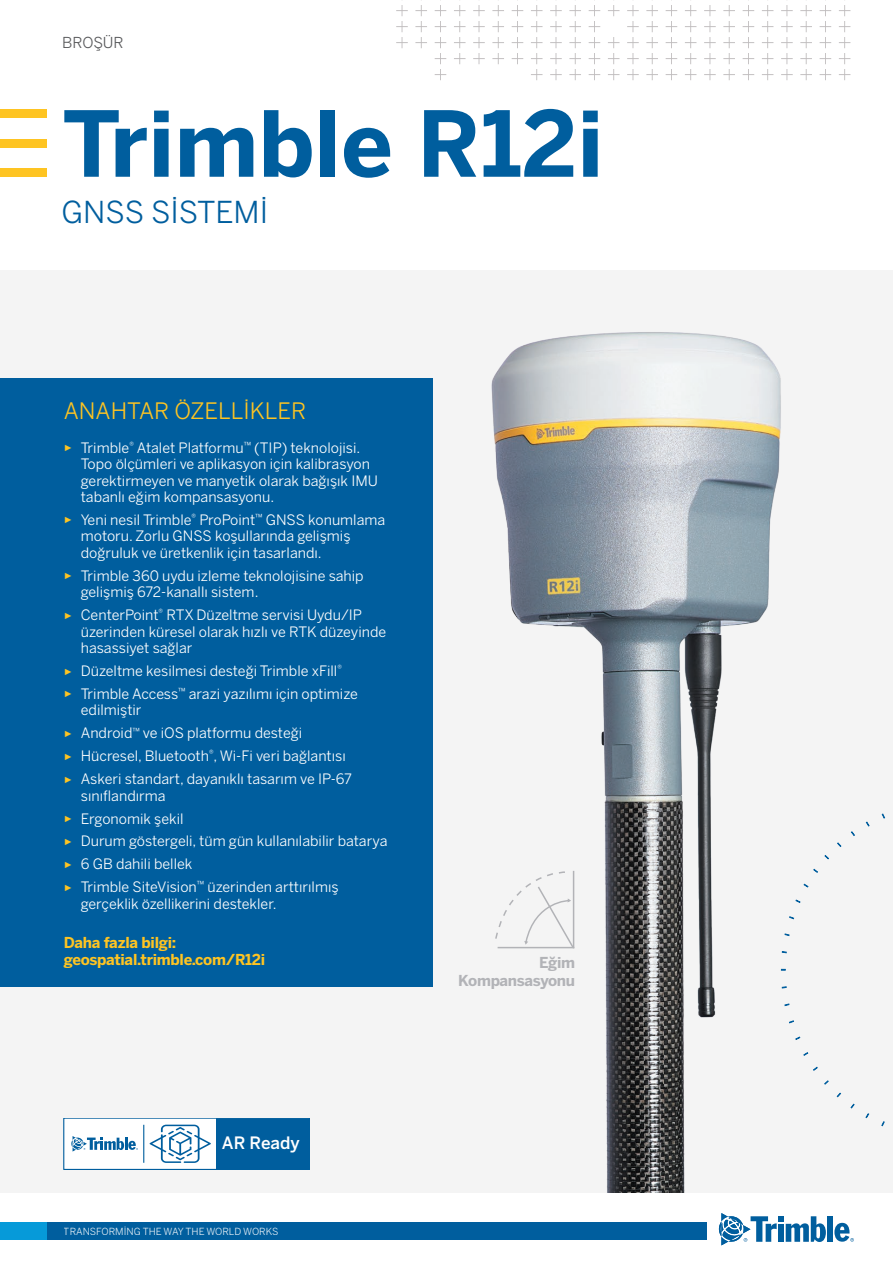
<style>
.page{position:relative;width:893px;height:1263px;background:#fff}
.page>*{position:absolute;margin:0;border:0;box-sizing:border-box;transform-origin:0 0}
.t1{font:700 90px "Benton Sans";color:#005e9e}
.t2{font:30px "Benton Sans";color:#005e9e}
.t3{font:22.5px "Benton Sans";color:#fec422}
.t4{font:500 16.95px "Benton Sans";color:#fff}
.t5{font:700 15px/16.5px "Benton Sans";letter-spacing:-.02em;color:#fec422}
.t6{font:700 15px/18px "Benton Sans";letter-spacing:-.02em;color:#b2b3b7;text-align:right}
.t7{font:15px "Benton Sans";letter-spacing:-.01em;color:#57585a}
.t8{font:14.25px/16.5px "Benton Sans";color:#fff}
.t9{font:9.75px "Benton Sans";color:#fff}
.s1{font-family:"Arial";font-size:9px;color:#fec422}
</style>
<div class="page">
<svg style="left:396px;top:0;width:454px;height:80px"></svg>
<div style="left:0;top:110px;width:47px;height:8px;background:#fec422"></div>
<div style="left:0;top:139px;width:47px;height:8px;background:#fec422"></div>
<div style="left:0;top:168px;width:47px;height:8px;background:#fec422"></div>
<div style="left:827px;top:1216px;width:6px;height:26px;background:#005e9e"></div>
<svg style="left:719px;top:1213px;width:107px;height:32px"></svg>
<svg style="left:834px;top:1223px;width:20px;height:19px"></svg>
<div style="left:0;top:1222px;width:704px;height:17px;background:#069ad9"></div>
<div style="left:47px;top:1222px;width:659px;height:17px;background:#005e9e"></div>
<div style="left:0;top:270px;width:893px;height:923px;background:#f4f4f4"></div>
<img style="left:432px;top:332px;width:454px;height:861px">
<div style="left:0;top:378px;width:432px;height:609px;background:#005e9e"></div>
<svg style="left:782px;top:986px;width:5px;height:3px"></svg>
<svg style="left:784px;top:1003px;width:6px;height:3px"></svg>
<svg style="left:789px;top:1020px;width:5px;height:3px"></svg>
<svg style="left:795px;top:1036px;width:6px;height:4px"></svg>
<svg style="left:803px;top:1052px;width:5px;height:4px"></svg>
<svg style="left:813px;top:1066px;width:5px;height:5px"></svg>
<svg style="left:824px;top:1080px;width:5px;height:5px"></svg>
<svg style="left:836px;top:1092px;width:5px;height:5px"></svg>
<svg style="left:850px;top:1103px;width:5px;height:6px"></svg>
<svg style="left:865px;top:1113px;width:4px;height:5px"></svg>
<svg style="left:881px;top:1121px;width:4px;height:5px"></svg>
<svg style="left:881px;top:813px;width:4px;height:6px"></svg>
<svg style="left:865px;top:821px;width:5px;height:6px"></svg>
<svg style="left:851px;top:831px;width:4px;height:5px"></svg>
<svg style="left:837px;top:842px;width:5px;height:5px"></svg>
<svg style="left:824px;top:855px;width:5px;height:5px"></svg>
<svg style="left:813px;top:868px;width:5px;height:5px"></svg>
<svg style="left:803px;top:883px;width:6px;height:5px"></svg>
<svg style="left:795px;top:899px;width:6px;height:4px"></svg>
<svg style="left:789px;top:916px;width:5px;height:3px"></svg>
<svg style="left:784px;top:933px;width:6px;height:3px"></svg>
<svg style="left:494px;top:871px;width:81px;height:78px"></svg>
<div style="left:64px;top:1118px;width:245px;height:51px;background:#fff"></div>
<svg style="left:150px;top:1125px;width:61px;height:38px"></svg>
<div style="left:216px;top:1118px;width:93px;height:51px;background:#005e9e"></div>
<div style="left:64px;top:1118px;width:245px;height:51px;border:1px solid #005e9e"></div>
<svg style="left:71px;top:1136px;width:67px;height:15px"></svg>
<hr style="left:143px;top:1125px;width:1px;height:38px;background:#005e9e">
<p class="t7" style="left:62px;top:32px;width:63px">BROŞÜR</p>
<h1 class="t1" style="left:62px;top:78px;width:543px">Trimble R12i</h1>
<h2 class="t2" style="left:62px;top:191px;width:208px">GNSS SISTEMI</h2>
<h3 class="t3" style="left:64px;top:395px;width:244px">ANAHTAR ÖZELLIKLER</h3>
<p class="t8" style="left:81px;top:438px;width:299px;text-indent:-17px"><span class="s1">►</span> Trimble<sup>®</sup> Atalet Platformu<sup>™</sup> (TIP) teknolojisi.<br>Topo ölçümleri ve aplikasyon için kalibrasyon gerektirmeyen ve manyetik olarak bağışık IMU tabanlı eğim kompansasyonu.</p>
<p class="t8" style="left:81px;top:511px;width:306px;text-indent:-17px"><span class="s1">►</span> Yeni nesil Trimble<sup>®</sup> ProPoint<sup>™</sup> GNSS konumlama motoru. Zorlu GNSS koşullarında gelişmiş doğruluk ve üretkenlik için tasarlandı.</p>
<p class="t8" style="left:81px;top:567px;width:284px;text-indent:-17px"><span class="s1">►</span> Trimble 360 uydu izleme teknolojisine sahip gelişmiş 672-kanallı sistem.</p>
<p class="t8" style="left:81px;top:606px;width:307px;text-indent:-17px"><span class="s1">►</span> CenterPoint<sup>®</sup> RTX Düzeltme servisi Uydu/IP üzerinden küresel olarak hızlı ve RTK düzeyinde hasassiyet sağlar</p>
<p class="t8" style="left:64px;top:659px;width:296px;line-height:23px"><span class="s1">►</span> Düzeltme kesilmesi desteği Trimble xFill<sup>®<br></sup><span class="s1">►</span> Trimble Access<sup>™</sup> arazi yazılımı için optimize</p>
<p class="t8" style="left:64px;top:698px;width:290px;line-height:23px;text-indent:17px">edilmiştir<br><span class="s1">►</span> Android<sup>™</sup> ve iOS platformu desteği<br><span class="s1">►</span> Hücresel, Bluetooth<sup>®</sup>, Wi-Fi veri bağlantısı <span class="s1">►</span> Askeri standart, dayanıklı tasarım ve IP-67</p>
<p class="t8" style="left:64px;top:783px;width:325px;line-height:23px;text-indent:17px">sınıflandırma<br><span class="s1">►</span> Ergonomik şekil<br><span class="s1">►</span> Durum göstergeli, tüm gün kullanılabilir batarya <span class="s1">►</span> 6 GB dahili bellek<br><span class="s1">►</span> Trimble SiteVision<sup>™</sup> üzerinden arttırılmış</p>
<p class="t8" style="left:81px;top:894px;width:197px">gerçeklik özellikerini destekler.</p>
<p class="t5" style="left:64px;top:934px;width:203px">Daha fazla bilgi: geospatial.trimble.com/R12i</p>
<p class="t4" style="left:222px;top:1131px;width:79px">AR Ready</p>
<p class="t9" style="left:64px;top:1224px;width:216px">TRANSFORMING THE WAY THE WORLD WORKS</p>
<p class="t6" style="left:458px;top:953px;width:119px">Eğim<br>Kompansasyonu</p>
</div>
